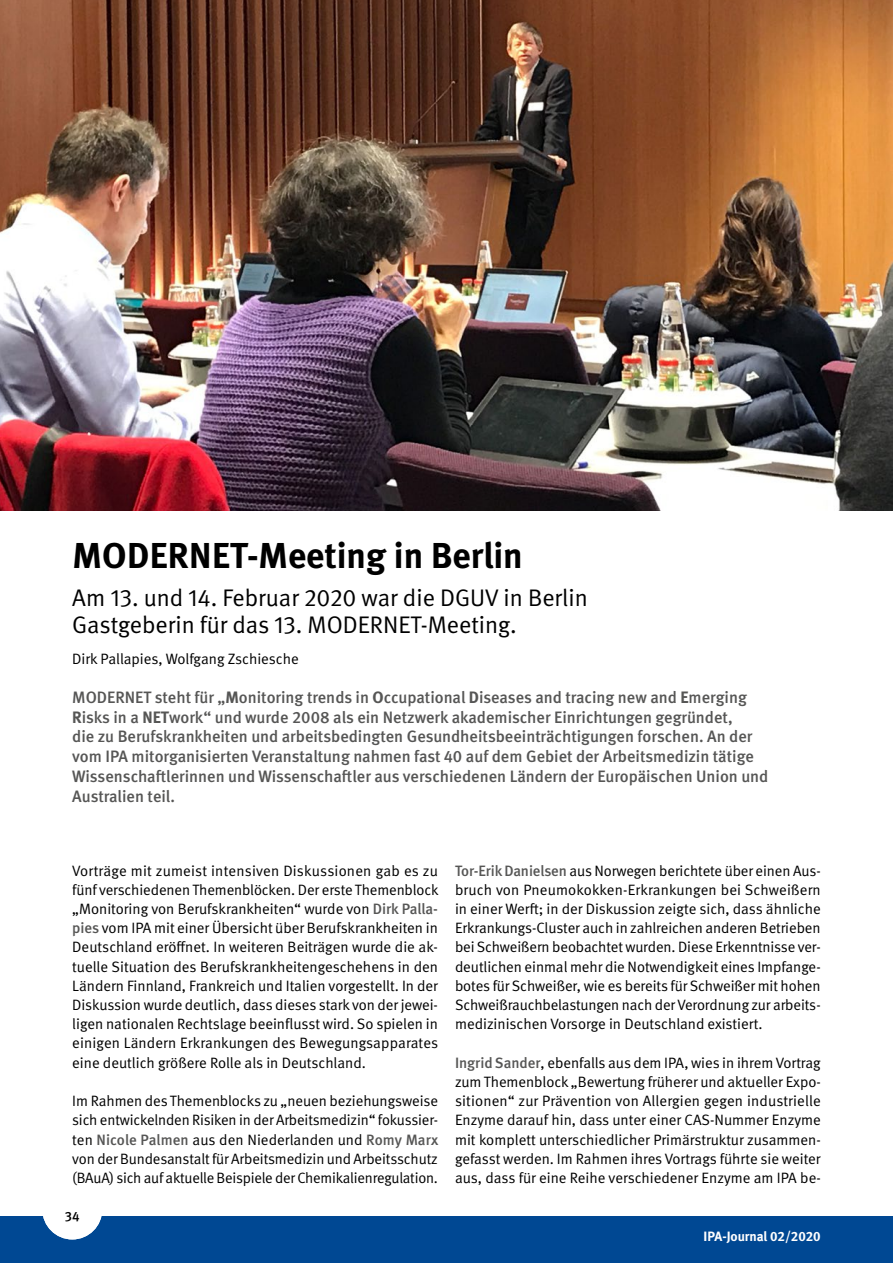
<style>
.page{position:relative;width:893px;height:1263px;background:#fff}
.page>*{position:absolute;margin:0;border:0;box-sizing:border-box;transform-origin:0 0}
._01_Standardschriftarten_ArtikelÜberschri{font:700 36px "DGUV Meta";color:#000}
._01_Standardschriftarten_ArtikelÜberschri-2{font:24px/27px "DGUV Meta";color:#000}
._01_Standardschriftarten_Anleser_11pt{font:500 16.5px/19.8px "DGUV Meta";color:#565655}
._01_Standardschriftarten_01_Fließtext{font:15px/19.2px "DGUV Meta";letter-spacing:-.005em;color:#000;text-align:justify}
.t1{font:700 13.5px "DGUV Meta";letter-spacing:-.005em;color:#fff}
.t2{font:500 13.5px "DGUV Meta";color:#000}
.s1{font-weight:700}
.s2{font-weight:500;color:#565655}
</style>
<div class="page">
<div style="left:0;top:1216px;width:893px;height:47px;background:#004893"></div>
<div style="left:42px;top:1179px;width:60px;height:60px;background:#fff;border-radius:50%"></div>
<img style="left:0;top:0;width:893px;height:511px">
<h1 class="_01_Standardschriftarten_ArtikelÜberschri" style="left:72px;top:534px;width:452px">MODERNET-Meeting in Berlin</h1>
<h2 class="_01_Standardschriftarten_ArtikelÜberschri-2" style="left:72px;top:584px;width:517px">Am 13. und 14. Februar 2020 war die DGUV in Berlin<br>Gastgeberin für das 13. MODERNET-Meeting.</h2>
<p class="_01_Standardschriftarten_01_Fließtext" style="left:72px;top:650px;width:228px">Dirk Pallapies, Wolfgang Zschiesche</p>
<p class="_01_Standardschriftarten_Anleser_11pt" style="left:72px;top:688px;width:698px">MODERNET steht für „<span class="s1">M</span>onitoring trends in <span class="s1">O</span>ccupational <span class="s1">D</span>iseases and tracing new and <span class="s1">E</span>merging <span class="s1">R</span>isks in a <span class="s1">NET</span>work“ und wurde 2008 als ein Netzwerk akademischer Einrichtungen gegründet,<br>die zu Berufskrankheiten und arbeitsbedingten Gesundheitsbeeinträchtigungen forschen. An der vom IPA mitorganisierten Veranstaltung nahmen fast 40 auf dem Gebiet der Arbeitsmedizin tätige Wissenschaftlerinnen und Wissenschaftler aus verschiedenen Ländern der Europäischen Union und Australien teil.</p>
<p class="_01_Standardschriftarten_01_Fließtext" style="left:72px;top:861px;width:368px">Vorträge mit zumeist intensiven Diskussionen gab es zu fünf verschiedenen Themenblöcken. Der erste Themenblock „Monitoring von Berufskrankheiten“ wurde von <span class="s2">Dirk Palla&shy;pies</span> vom IPA mit einer Übersicht über Berufskrankheiten in Deutschland eröffnet. In weiteren Beiträgen wurde die ak&shy;tuelle Situation des Berufskrankheitengeschehens in den Ländern Finnland, Frankreich und Italien vorgestellt. In der Diskussion wurde deutlich, dass dieses stark von der jewei&shy;ligen nationalen Rechtslage beeinflusst wird. So spielen in einigen Ländern Erkrankungen des Bewegungsapparates eine deutlich größere Rolle als in Deutschland.</p>
<p class="_01_Standardschriftarten_01_Fließtext" style="left:72px;top:1092px;width:367px">Im Rahmen des Themenblocks zu „neuen beziehungsweise sich entwickelnden Risiken in der Arbeitsmedizin“ fokussier&shy;ten <span class="s2">Nicole Palmen</span> aus den Niederlanden und <span class="s2">Romy Marx </span>von der Bundesanstalt für Arbeitsmedizin und Arbeitsschutz (BAuA) sich auf aktuelle Beispiele der Chemikalienregulation.</p>
<p class="t2" style="left:65px;top:1209px;width:16px">34</p>
<p class="_01_Standardschriftarten_01_Fließtext" style="left:455px;top:861px;width:367px"><span class="s2">Tor-Erik Danielsen</span> aus Norwegen berichtete über einen Aus&shy;bruch von Pneumokokken-Erkrankungen bei Schweißern in einer Werft; in der Diskussion zeigte sich, dass ähnliche Erkrankungs-Cluster auch in zahlreichen anderen Betrieben bei Schweißern beobachtet wurden. Diese Erkenntnisse ver&shy;deutlichen einmal mehr die Notwendigkeit eines Impfange&shy;botes für Schweißer, wie es bereits für Schweißer mit hohen Schweißrauchbelastungen nach der Verordnung zur arbeits&shy;medizinischen Vorsorge in Deutschland existiert.</p>
<p class="_01_Standardschriftarten_01_Fließtext" style="left:455px;top:1053px;width:367px"><span class="s2">Ingrid Sander</span>, ebenfalls aus dem IPA, wies in ihrem Vortrag zum Themenblock „Bewertung früherer und aktueller Expo&shy;sitionen“ zur Prävention von Allergien gegen industrielle Enzyme darauf hin, dass unter einer CAS-Nummer Enzyme mit komplett unterschiedlicher Primärstruktur zusammen&shy;gefasst werden. Im Rahmen ihres Vortrags führte sie weiter aus, dass für eine Reihe verschiedener Enzyme am IPA be-</p>
<p class="t1" style="left:704px;top:1228px;width:119px">IPA-Journal 02/2020</p>
</div>
